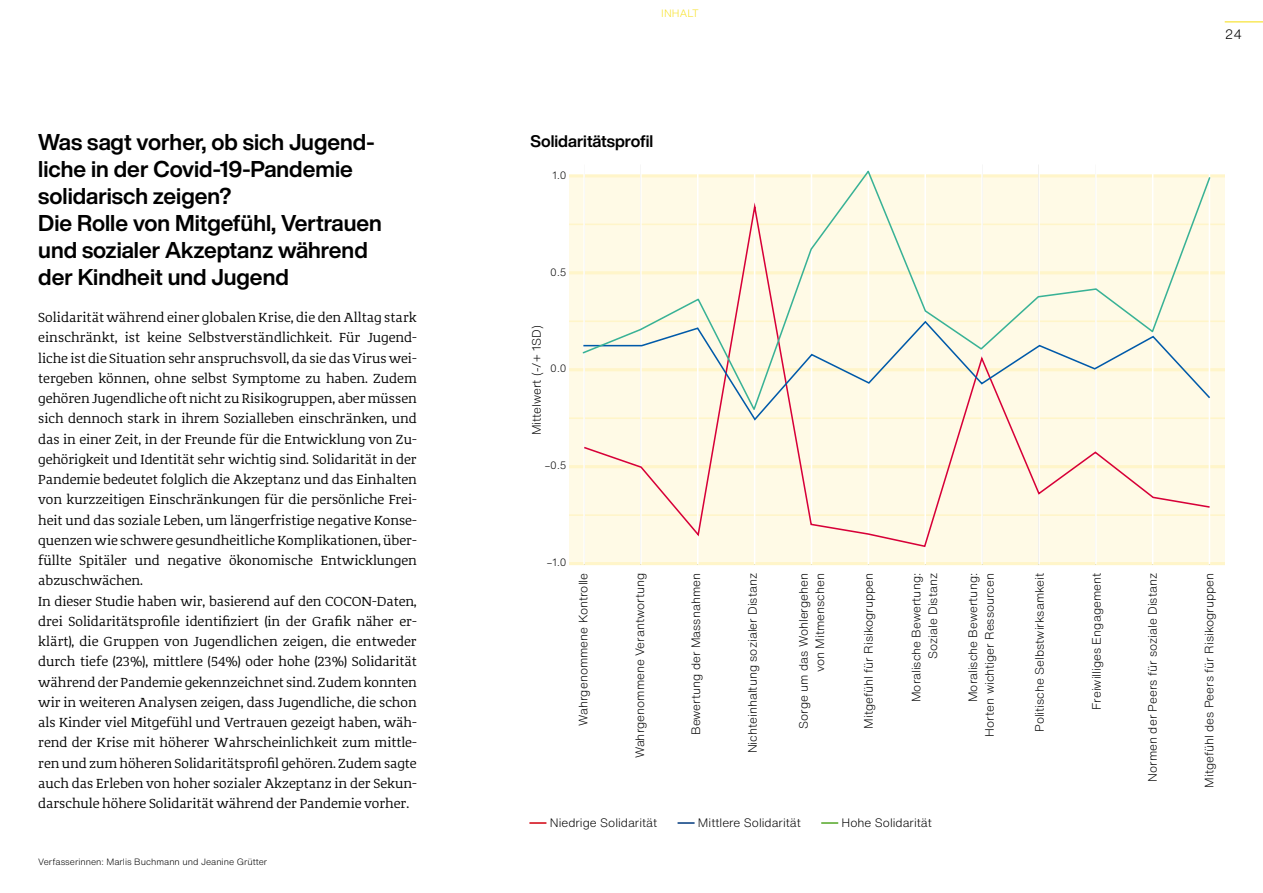
<style>
.page{position:relative;width:1263px;height:893px;background:#fff}
.page>*{position:absolute;margin:0;border:0;box-sizing:border-box;transform-origin:0 0}
.t1{font:700 22.5px/27px "Helvetica Now Display";color:#000}
.t2{font:700 16.5px "Helvetica Now Display";color:#000}
.t3{font:13.5px/20.2px "Corpo Serif";color:#000}
.t4{font:300 13.5px "Helvetica Now Text";color:#000}
.t5{font:300 12px/16.5px "Helvetica Now Text";color:#000;text-align:right}
.t6{font:300 10.5px "Helvetica Now Text";color:#000}
.t7{font:300 10.5px "Helvetica Now Text";letter-spacing:.01em;color:#f7e125}
.t8{font:300 9px "Helvetica Now Text";color:#000}
</style>
<div class="page">
<hr style="left:1225px;top:21px;width:38px;height:1px;background:#f7e125">
<svg style="left:529px;top:822px;width:17px;height:2px"></svg>
<svg style="left:677px;top:822px;width:17px;height:2px"></svg>
<svg style="left:821px;top:822px;width:17px;height:2px"></svg>
<div style="left:569px;top:176px;width:656px;height:387px;background:#fffae6"></div>
<hr style="left:569px;top:224px;width:656px;height:1px;background:#fff5c9">
<hr style="left:569px;top:320px;width:656px;height:2px;background:#fff5c9">
<hr style="left:569px;top:417px;width:656px;height:2px;background:#fff5c9">
<hr style="left:569px;top:514px;width:656px;height:2px;background:#fff5c9">
<hr style="left:569px;top:174px;width:656px;height:3px;background:#fff5c9">
<hr style="left:569px;top:271px;width:656px;height:3px;background:#fff5c9">
<hr style="left:569px;top:368px;width:656px;height:3px;background:#fff5c9">
<hr style="left:569px;top:465px;width:656px;height:3px;background:#fff5c9">
<hr style="left:569px;top:562px;width:656px;height:3px;background:#fff5c9">
<hr style="left:640px;top:165px;width:2px;height:399px;background:#fff">
<hr style="left:583px;top:165px;width:2px;height:399px;background:#fff">
<hr style="left:697px;top:165px;width:1px;height:399px;background:#fff">
<hr style="left:754px;top:165px;width:1px;height:399px;background:#fff">
<hr style="left:811px;top:165px;width:1px;height:399px;background:#fff">
<hr style="left:867px;top:165px;width:2px;height:399px;background:#fff">
<hr style="left:924px;top:165px;width:2px;height:399px;background:#fff">
<hr style="left:981px;top:165px;width:2px;height:399px;background:#fff">
<hr style="left:1038px;top:165px;width:2px;height:399px;background:#fff">
<hr style="left:1095px;top:165px;width:1px;height:399px;background:#fff">
<hr style="left:1152px;top:165px;width:1px;height:399px;background:#fff">
<hr style="left:1209px;top:165px;width:1px;height:399px;background:#fff">
<svg style="left:583px;top:422px;width:628px;height:126px"></svg>
<svg style="left:582px;top:320px;width:630px;height:102px"></svg>
<svg style="left:581px;top:168px;width:630px;height:245px"></svg>
<h1 class="t1" style="left:38px;top:129px;width:345px">Was sagt vorher, ob sich Jugend&shy;liche in der Covid-19-Pandemie solidarisch zeigen?<br>Die Rolle von Mitgefühl, Vertrauen und sozialer Akzeptanz während der Kindheit und Jugend</h1>
<p class="t3" style="left:38px;top:308px;width:380px">Solidarität während einer globalen Krise, die den Alltag stark einschränkt, ist keine Selbstverständlichkeit. Für Jugend&shy;liche ist die Situation sehr anspruchsvoll, da sie das Virus wei&shy;tergeben können, ohne selbst Symptome zu haben. Zudem gehören Jugendliche oft nicht zu Risikogruppen, aber müssen sich dennoch stark in ihrem Sozialleben einschränken, und das in einer Zeit, in der Freunde für die Entwicklung von Zu&shy;gehörigkeit und Identität sehr wichtig sind. Solidarität in der Pandemie bedeutet folglich die Akzeptanz und das Einhalten von kurzzeitigen Einschränkungen für die persönliche Frei&shy;heit und das soziale Leben, um längerfristige negative Konse&shy;quenzen wie schwere gesundheitliche Komplikationen, über&shy;füllte Spitäler und negative ökonomische Entwicklungen abzuschwächen.<br>In dieser Studie haben wir, basierend auf den COCON-Daten, drei Solidaritätsprofile identifiziert (in der Grafik näher er&shy;klärt), die Gruppen von Jugendlichen zeigen, die entweder durch tiefe (23%), mittlere (54%) oder hohe (23%) Solidarität während der Pandemie gekennzeichnet sind. Zudem konnten wir in weiteren Analysen zeigen, dass Jugendliche, die schon als Kinder viel Mitgefühl und Vertrauen gezeigt haben, wäh&shy;rend der Krise mit höherer Wahrscheinlichkeit zum mittle&shy;ren und zum höheren Solidaritätsprofil gehören. Zudem sagte auch das Erleben von hoher sozialer Akzeptanz in der Sekun&shy;darschule höhere Solidarität während der Pandemie vorher.</p>
<p class="t8" style="left:38px;top:855px;width:231px">Verfasserinnen: Marlis Buchmann und Jeanine Grütter</p>
<p class="t7" style="left:661px;top:5px;width:39px">INHALT</p>
<p class="t4" style="left:1225px;top:25px;width:19px">24</p>
<p class="t2" style="left:530px;top:129px;width:124px">Solidaritätsprofil</p>
<p class="t6" style="left:552px;top:167px;width:16px">1.0</p>
<p class="t6" style="left:550px;top:264px;width:18px">0.5</p>
<p class="t5" style="left:528px;top:435px;width:112px;rotate:-90deg">Mittelwert (-/+ 1SD)</p>
<p class="t6" style="left:550px;top:361px;width:18px">0.0</p>
<p class="t6" style="left:545px;top:458px;width:23px">–0.5</p>
<p class="t6" style="left:547px;top:554px;width:21px">–1.0</p>
<p class="t5" style="left:631px;top:758px;width:187px;rotate:-90deg">Wahrgenommene Verantwortung</p>
<p class="t5" style="left:1088px;top:710px;width:138px;rotate:-90deg">Freiwilliges Engagement</p>
<p class="t5" style="left:574px;top:726px;width:154px;rotate:-90deg">Wahrgenommene Kontrolle</p>
<p class="t5" style="left:795px;top:729px;width:157px;rotate:-90deg">Sorge um das Wohlergehen</p>
<p class="t5" style="left:1031px;top:732px;width:161px;rotate:-90deg">Politische Selbstwirksamkeit</p>
<p class="t5" style="left:908px;top:702px;width:131px;rotate:-90deg">Moralische Bewertung:<br>Soziale Distanz</p>
<p class="t5" style="left:687px;top:735px;width:163px;rotate:-90deg">Bewertung der Massnahmen</p>
<p class="t5" style="left:1144px;top:782px;width:210px;rotate:-90deg">Normen der Peers für soziale Distanz</p>
<p class="t5" style="left:744px;top:753px;width:182px;rotate:-90deg">Nichteinhaltung sozialer Distanz</p>
<p class="t5" style="left:1200px;top:788px;width:216px;rotate:-90deg">Mitgefühl des Peers für Risikogruppen</p>
<p class="t5" style="left:811px;top:672px;width:101px;rotate:-90deg">von Mitmenschen</p>
<p class="t5" style="left:860px;top:729px;width:157px;rotate:-90deg">Mitgefühl für Risikogruppen</p>
<p class="t5" style="left:964px;top:736px;width:165px;rotate:-90deg">Moralische Bewertung:<br>Horten wichtiger Ressourcen</p>
<p class="t5" style="left:550px;top:814px;width:109px">Niedrige Solidarität</p>
<p class="t5" style="left:698px;top:814px;width:104px">Mittlere Solidarität</p>
<p class="t5" style="left:842px;top:814px;width:92px">Hohe Solidarität</p>
</div>
